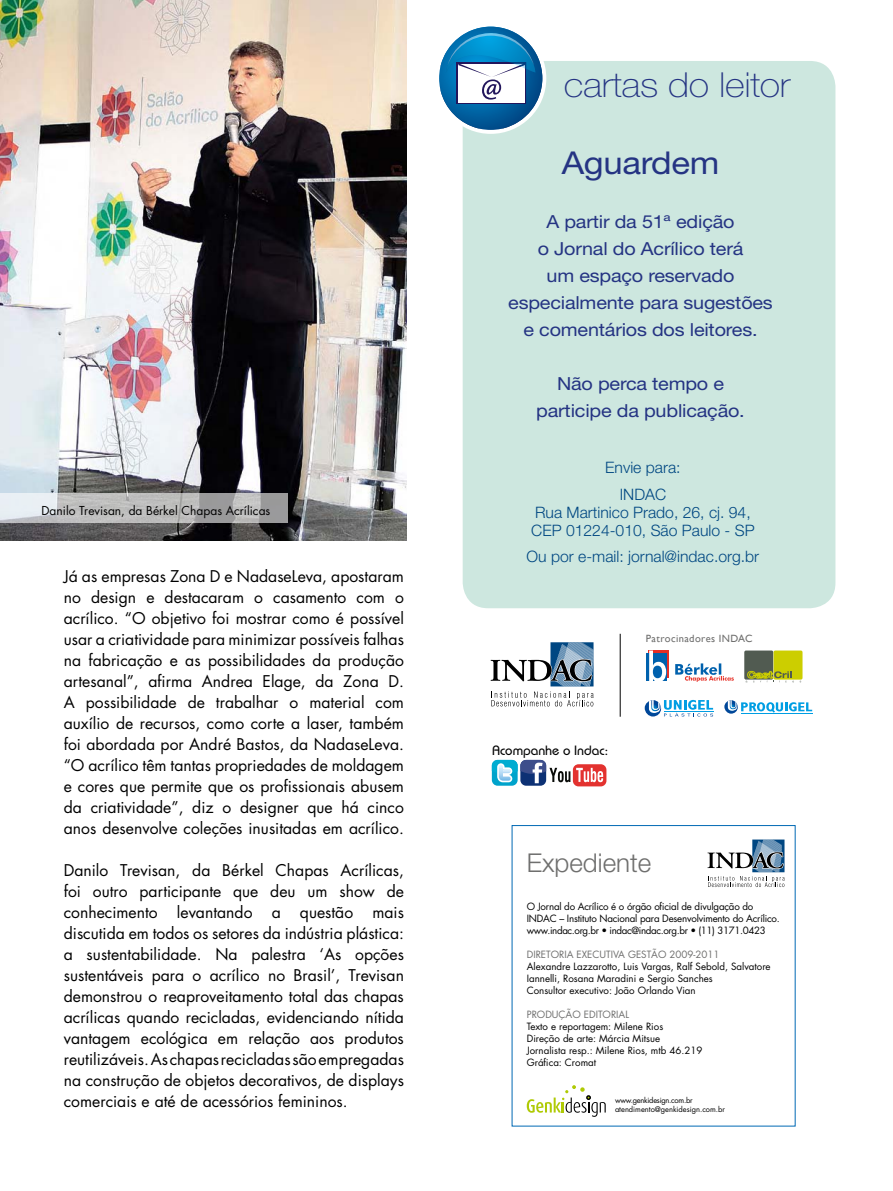
<style>
.page{position:relative;width:893px;height:1191px;background:#fff}
.page>*{position:absolute;margin:0;border:0;box-sizing:border-box;transform-origin:0 0}
.t1{font:100 34.5px "Helvetica Neue";letter-spacing:-.01em;color:#253483;scale:1.1 1}
.t2{font:31.5px "Helvetica Neue";letter-spacing:-.01em;color:#253483;scale:1.1 1}
.t3{font:300 25.95px "Helvetica Neue";color:#6f6f6e}
.t4{font:18px/27px "Helvetica Neue";letter-spacing:-.01em;color:#253483;text-align:center;scale:1.1 1}
.t5{font:15.75px/21px "Futura";color:#000;text-align:justify}
.t6{font:300 15.75px/26.5px "Helvetica Neue";color:#004782}
.t7{font:500 13.5px "Bauhaus IT Cby BT";color:#000}
.t8{font:12px "Futura";color:#000}
.t9{font:10.5px "Gill Sans";letter-spacing:.04em;color:#6f6f6e}
.t10{font:9.75px/12px "Futura";color:#000}
.t11{font:9.75px/12px "Futura";letter-spacing:-.02em;color:#000}
.t12{font:9.75px "Futura";color:#6f6f6e}
.t13{font:7.5px/9px "Futura";color:#000}
</style>
<div class="page">
<div style="left:463px;top:61px;width:372px;height:547px;background:#cde7df;border-radius:26px"></div>
<img style="left:0;top:0;width:406px;height:540px">
<svg style="left:707px;top:839px;width:77px;height:48px"></svg>
<hr style="left:741px;top:713px;width:71px;height:1px;background:#009ee3">
<svg style="left:724px;top:700px;width:14px;height:13px"></svg>
<svg style="left:728px;top:700px;width:84px;height:12px"></svg>
<svg style="left:645px;top:700px;width:16px;height:16px"></svg>
<svg style="left:649px;top:700px;width:64px;height:16px"></svg>
<div style="left:744px;top:650px;width:29px;height:29px;background:#515b51;border-radius:2px"></div>
<div style="left:773px;top:650px;width:29px;height:29px;background:#ccce00;border-radius:2px"></div>
<svg style="left:746px;top:671px;width:48px;height:11px"></svg>
<svg style="left:648px;top:650px;width:21px;height:28px"></svg>
<svg style="left:675px;top:663px;width:59px;height:19px"></svg>
<div style="left:646px;top:653px;width:20px;height:27px;background:#0061ad"></div>
<svg style="left:649px;top:650px;width:17px;height:31px"></svg>
<svg style="left:491px;top:642px;width:103px;height:64px"></svg>
<hr style="left:620px;top:634px;width:1px;height:82px;background:#000">
<svg style="left:527px;top:1085px;width:79px;height:31px"></svg>
<svg style="left:0;top:493px;width:288px;height:30px;fill:#bdbdbd"></svg>
<div style="left:435px;top:23px;width:111px;height:111px;background:#fff;border-radius:50%"></div>
<svg style="left:439px;top:27px;width:103px;height:103px"></svg>
<svg style="left:520px;top:760px;width:26px;height:25px"></svg>
<div style="left:492px;top:760px;width:26px;height:25px;background:#00a3cb;border-radius:6px"></div>
<div style="left:573px;top:764px;width:33px;height:22px;background:#e3322f;border-radius:6px"></div>
<svg style="left:576px;top:768px;width:27px;height:14px"></svg>
<svg style="left:492px;top:760px;width:78px;height:23px"></svg>
<p class="t8" style="left:41px;top:502px;width:230px">Danilo Trevisan, da Bérkel Chapas Acrílicas</p>
<p class="t5" style="left:64px;top:566px;width:342px">Já as empresas Zona D e NadaseLeva, apostaram no design e destacaram o casamento com o acrílico. “O objetivo foi mostrar como é possível usar a criatividade para minimizar possíveis falhas na fabricação e as possibilidades da produção artesanal”, afirma Andrea Elage, da Zona D.<br>A possibilidade de trabalhar o material com auxílio de recursos, como corte a laser, também foi abordada por André Bastos, da NadaseLeva. “O acrílico têm tantas propriedades de moldagem e cores que permite que os profissionais abusem da criatividade”, diz o designer que há cinco anos desenvolve coleções inusitadas em acrílico.</p>
<p class="t5" style="left:64px;top:860px;width:342px">Danilo Trevisan, da Bérkel Chapas Acrílicas, foi outro participante que deu um show de conhecimento levantando a questão mais discutida em todos os setores da indústria plástica: a sustentabilidade. Na palestra ‘As opções sustentáveis para o acrílico no Brasil’, Trevisan demonstrou o reaproveitamento total das chapas acrílicas quando recicladas, evidenciando nítida vantagem ecológica em relação aos produtos reutilizáveis. As chapas recicladas são empregadas na construção de objetos decorativos, de displays comerciais e até de acessórios femininos.</p>
<h1 class="t1" style="left:564px;top:65px;width:207px">cartas do leitor</h1>
<h2 class="t2" style="left:562px;top:144px;width:145px">Aguardem</h2>
<p class="t4" style="left:508px;top:207px;width:242px">A partir da 51ª edição<br>o Jornal do Acrílico terá<br>um espaço reservado especialmente para sugestões e comentários dos leitores.</p>
<p class="t4" style="left:536px;top:369px;width:191px">Não perca tempo e participe da publicação.</p>
<p class="t6" style="left:620px;top:454px;width:62px;text-indent:-14px">Envie para:<br>INDAC</p>
<p class="t6" style="left:531px;top:503px;width:225px;line-height:18px">Rua Martinico Prado, 26, cj. 94,<br>CEP 01224-010, São Paulo - SP</p>
<p class="t6" style="left:527px;top:543px;width:234px">Ou por e-mail: jornal@indac.org.br</p>
<p class="t9" style="left:646px;top:632px;width:108px">Patrocinadores Indac</p>
<p class="t7" style="left:492px;top:741px;width:118px">Acompanhe o Indac:</p>
<h3 class="t3" style="left:527px;top:847px;width:126px">Expediente</h3>
<p class="t11" style="left:527px;top:901px;width:255px">O Jornal do Acrílico é o órgão oficial de divulgação do<br>INDAC – Instituto Nacional para Desenvolvimento do Acrílico. www.indac.org.br • indac@indac.org.br • (11) 3171.0423</p>
<p class="t12" style="left:527px;top:948px;width:194px">DIRETORIA EXECUTIVA GESTÃO 2009-2011</p>
<p class="t10" style="left:527px;top:961px;width:245px">Alexandre Lazzarotto, Luis Vargas, Ralf Sebold, Salvatore<br>Iannelli, Rosana Maradini e Sergio Sanches<br>Consultor executivo: João Orlando Vian</p>
<p class="t12" style="left:527px;top:1008px;width:104px">PRODUÇÃO EDITORIAL</p>
<p class="t10" style="left:527px;top:1021px;width:177px">Texto e reportagem: Milene Rios<br>Direção de arte: Márcia Mitsue<br>Jornalista resp.: Milene Rios, mtb 46.219<br>Gráfica: Cromat</p>
<p class="t13" style="left:615px;top:1096px;width:112px">www.genkidesign.com.br atendimento@genkidesign.com.br</p>
</div>
